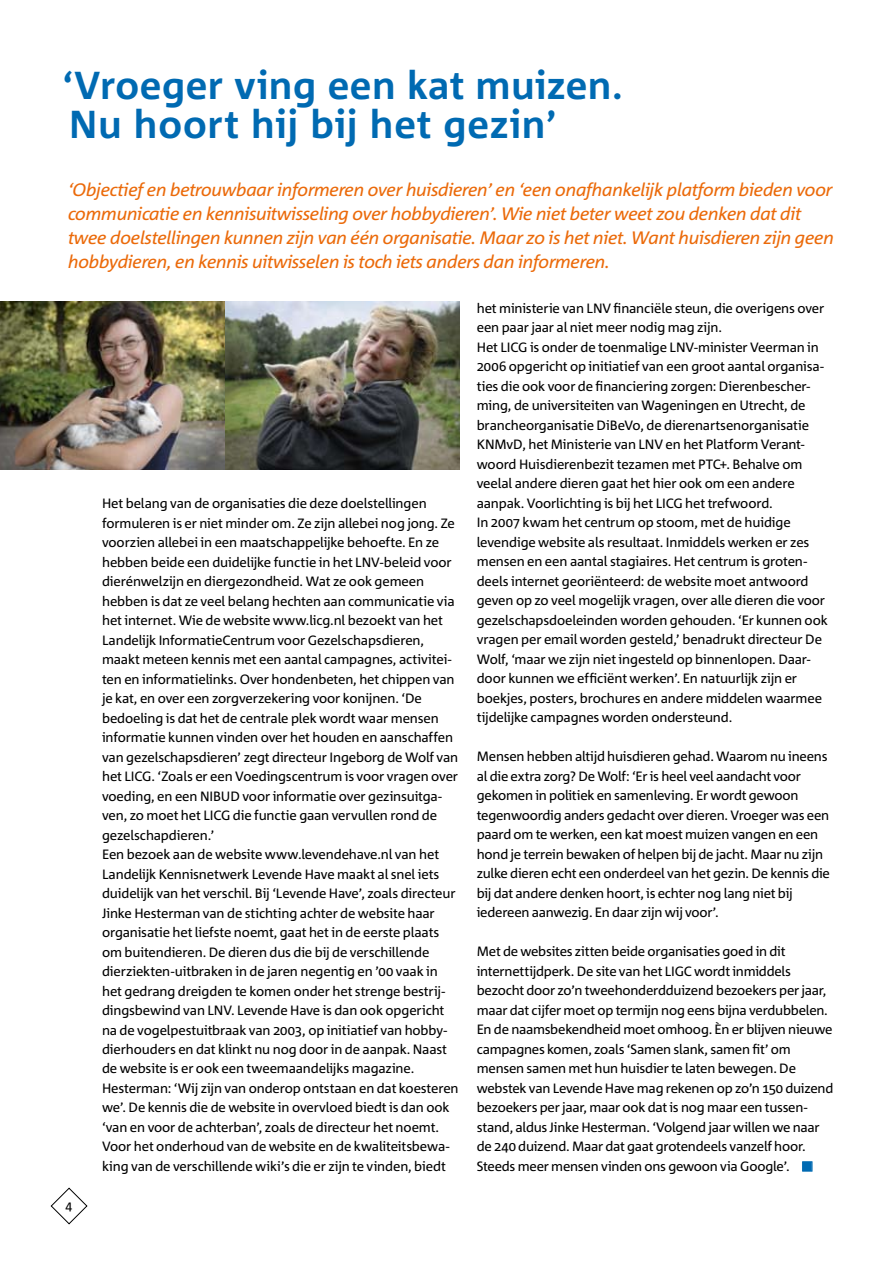
<style>
.page{position:relative;width:893px;height:1263px;background:#fff}
.page>*{position:absolute;margin:0;border:0;box-sizing:border-box;transform-origin:0 0}
.t1{font:39px/39px "Agrofont Vet";color:#006ab2}
.t2{font:18px/24px "Agrofont Normaal Cursief";letter-spacing:-.02em;color:#eb6a0a}
.t3{font:13.5px/19.5px "Agrofont Normaal";letter-spacing:-.015em;color:#000}
.t4{font:12.75px "Agrofont Normaal";color:#000}
.s1{color:#006ab2}
</style>
<div class="page">
<svg style="left:51px;top:1188px;width:36px;height:36px"></svg>
<img style="left:0;top:302px;width:225px;height:167px">
<img style="left:225px;top:302px;width:234px;height:167px">
<h1 class="t1" style="left:62px;top:67px;width:562px">‘Vroeger ving een kat muizen.<br>Nu hoort hij bij het gezin’</h1>
<p class="t2" style="left:68px;top:178px;width:767px">‘Objectief en betrouwbaar informeren over huisdieren’ en ‘een onafhankelijk platform bieden voor communicatie en kennisuitwisseling over hobbydieren’. Wie niet beter weet zou denken dat dit twee doelstellingen kunnen zijn van één organisatie. Maar zo is het niet. Want huisdieren zijn geen hobbydieren, en kennis uitwisselen is toch iets anders dan informeren.</p>
<p class="t4" style="left:66px;top:1199px;width:8px">4</p>
<p class="t3" style="left:102px;top:494px;width:358px">Het belang van de organisaties die deze doelstellingen formuleren is er niet minder om. Ze zijn allebei nog jong. Ze voorzien allebei in een maatschappelijke behoefte. En ze hebben beide een duidelijke functie in het LNV-beleid voor dierénwelzijn en diergezondheid. Wat ze ook gemeen hebben is dat ze veel belang hechten aan communicatie via het internet. Wie de website www.licg.nl bezoekt van het Landelijk InformatieCentrum voor Gezelschapsdieren, maakt meteen kennis met een aantal campagnes, activitei&shy;ten en informatielinks. Over hondenbeten, het chippen van je kat, en over een zorgverzekering voor konijnen. ‘De bedoeling is dat het de centrale plek wordt waar mensen informatie kunnen vinden over het houden en aanschaffen van gezelschapsdieren’ zegt directeur Ingeborg de Wolf van het LICG. ‘Zoals er een Voedingscentrum is voor vragen over voeding, en een NIBUD voor informatie over gezinsuitga&shy;ven, zo moet het LICG die functie gaan vervullen rond de gezelschapdieren.’<br>Een bezoek aan de website www.levendehave.nl van het Landelijk Kennisnetwerk Levende Have maakt al snel iets duidelijk van het verschil. Bij ‘Levende Have’, zoals directeur Jinke Hesterman van de stichting achter de website haar organisatie het liefste noemt, gaat het in de eerste plaats om buitendieren. De dieren dus die bij de verschillende dierziekten-uitbraken in de jaren negentig en ’00 vaak in het gedrang dreigden te komen onder het strenge bestrij&shy;dingsbewind van LNV. Levende Have is dan ook opgericht na de vogelpestuitbraak van 2003, op initiatief van hobby&shy;dierhouders en dat klinkt nu nog door in de aanpak. Naast de website is er ook een tweemaandelijks magazine.<br>Hesterman: ‘Wij zijn van onderop ontstaan en dat koesteren we’. De kennis die de website in overvloed biedt is dan ook ‘van en voor de achterban’, zoals de directeur het noemt.<br>Voor het onderhoud van de website en de kwaliteitsbewa&shy;king van de verschillende wiki’s die er zijn te vinden, biedt</p>
<p class="t3" style="left:477px;top:299px;width:353px">het ministerie van LNV financiële steun, die overigens over een paar jaar al niet meer nodig mag zijn.<br>Het LICG is onder de toenmalige LNV-minister Veerman in 2006 opgericht op initiatief van een groot aantal organisa&shy;ties die ook voor de financiering zorgen: Dierenbescher&shy;ming, de universiteiten van Wageningen en Utrecht, de brancheorganisatie DiBeVo, de dierenartsenorganisatie KNMvD, het Ministerie van LNV en het Platform Verant&shy;woord Huisdierenbezit tezamen met PTC+. Behalve om veelal andere dieren gaat het hier ook om een andere aanpak. Voorlichting is bij het LICG het trefwoord.<br>In 2007 kwam het centrum op stoom, met de huidige levendige website als resultaat. Inmiddels werken er zes mensen en een aantal stagiaires. Het centrum is groten&shy;deels internet georiënteerd: de website moet antwoord geven op zo veel mogelijk vragen, over alle dieren die voor gezelschapsdoeleinden worden gehouden. ‘Er kunnen ook vragen per email worden gesteld,’ benadrukt directeur De Wolf, ‘maar we zijn niet ingesteld op binnenlopen. Daar&shy;door kunnen we efficiënt werken’. En natuurlijk zijn er boekjes, posters, brochures en andere middelen waarmee tijdelijke campagnes worden ondersteund.</p>
<p class="t3" style="left:477px;top:747px;width:355px">Mensen hebben altijd huisdieren gehad. Waarom nu ineens al die extra zorg? De Wolf: ‘Er is heel veel aandacht voor gekomen in politiek en samenleving. Er wordt gewoon tegenwoordig anders gedacht over dieren. Vroeger was een paard om te werken, een kat moest muizen vangen en een hond je terrein bewaken of helpen bij de jacht. Maar nu zijn zulke dieren echt een onderdeel van het gezin. De kennis die bij dat andere denken hoort, is echter nog lang niet bij iedereen aanwezig. En daar zijn wij voor’.</p>
<p class="t3" style="left:477px;top:942px;width:358px">Met de websites zitten beide organisaties goed in dit internettijdperk. De site van het LIGC wordt inmiddels bezocht door zo’n tweehonderdduizend bezoekers per jaar, maar dat cijfer moet op termijn nog eens bijna verdubbelen.<br>En de naamsbekendheid moet omhoog. Èn er blijven nieuwe campagnes komen, zoals ‘Samen slank, samen fit’ om mensen samen met hun huisdier te laten bewegen. De webstek van Levende Have mag rekenen op zo’n 150 duizend bezoekers per jaar, maar ook dat is nog maar een tussen&shy;stand, aldus Jinke Hesterman. ‘Volgend jaar willen we naar de 240 duizend. Maar dat gaat grotendeels vanzelf hoor.<br>Steeds meer mensen vinden ons gewoon via Google’. <span class="s1">■</span></p>
</div>
